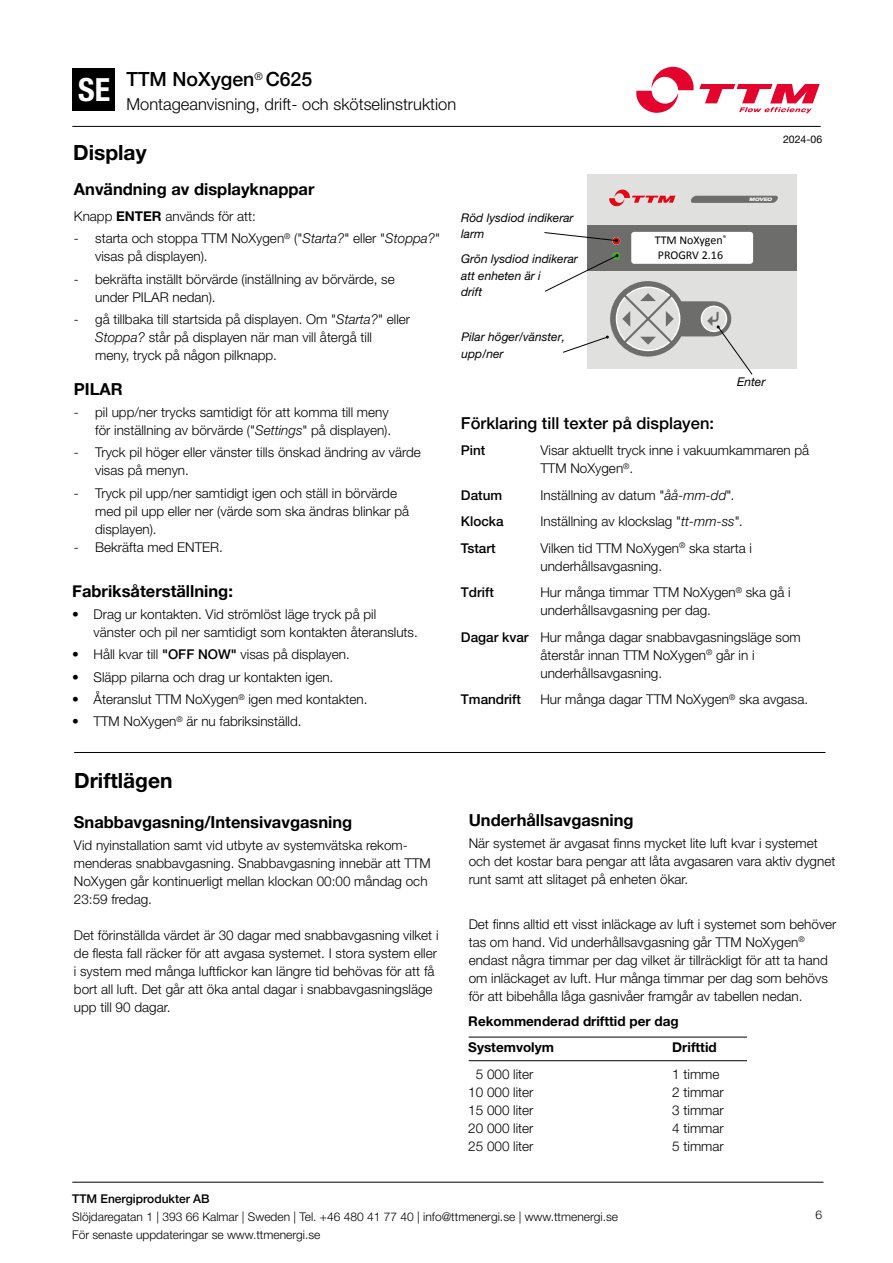
<style>
.page{position:relative;width:893px;height:1263px;background:#fff}
.page>*{position:absolute;margin:0;border:0;box-sizing:border-box;transform-origin:0 0}
.t1{font:700 condensed 31.95px "Helvetica Neue LT Pro";color:#fff}
.t2{font:700 21px "Helvetica Neue LT Pro";color:#000}
.t3{font:500 19.5px "Helvetica Neue";color:#000}
.t4{font:700 16.5px "Helvetica Neue";color:#000}
.t5{font:300 16.5px "Helvetica Neue LT Pro";color:#000}
.t6{font:500 16.5px "Helvetica Neue LT Std";color:#000}
.t7{font:300 13.5px/18px "Helvetica Neue LT Pro";color:#000}
.t8{font:700 13.5px/26.5px "Helvetica Neue LT Pro";color:#000}
.t9{font:500 13.5px "Helvetica Neue LT Std";color:#000}
.t10{font:300 12px/17.7px "Helvetica Neue LT Pro";color:#000}
.t11{font:italic 12px/16.5px "Helvetica Neue LT Pro";color:#000}
.t12{font:12px/14.4px "Calibri";color:#000}
.t13{font:500 12px "Helvetica Neue";color:#000}
.t14{font:300 12px "Helvetica Neue LT Pro";color:#000}
.t15{font:10.5px "Helvetica Neue LT Pro";color:#000}
.t16{font:italic 800 expanded 4.8px "Helvetica Neue LT Pro";color:#fff}
.s1{font-weight:700}
.s2{font-style:italic}
.s3{font-family:"Helvetica Neue LT Std";font-weight:500}
</style>
<div class="page">
<div style="left:587px;top:174px;width:210px;height:194px;background:#e0e0df"></div>
<div style="left:587px;top:225px;width:210px;height:46px;background:#6d6d6c"></div>
<div style="left:631px;top:232px;width:122px;height:32px;background:#fff;border-radius:3px"></div>
<svg style="left:609px;top:190px;width:66px;height:16px"></svg>
<svg style="left:691px;top:196px;width:87px;height:7px"></svg>
<svg style="left:612px;top:237px;width:8px;height:8px"></svg>
<svg style="left:544px;top:232px;width:74px;height:10px"></svg>
<svg style="left:545px;top:254px;width:208px;height:121px"></svg>
<hr style="left:74px;top:752px;width:751px;height:1px;background:#000">
<hr style="left:469px;top:1037px;width:278px;height:1px;background:#000">
<hr style="left:469px;top:1060px;width:278px;height:1px;background:#000">
<div style="left:73px;top:68px;width:42px;height:43px;background:#000"></div>
<svg style="left:636px;top:67px;width:184px;height:46px"></svg>
<hr style="left:72px;top:126px;width:749px;height:1px;background:#000">
<hr style="left:72px;top:1182px;width:752px;height:1px;background:#000">
<h1 class="t1" style="left:78px;top:70px;width:33px">SE</h1>
<h3 class="t3" style="left:126px;top:63px;width:187px">TTM NoXygen<sup>®</sup> C625</h3>
<p class="t5" style="left:126px;top:94px;width:331px">Montageanvisning, drift- och skötselinstruktion</p>
<h2 class="t2" style="left:73px;top:140px;width:75px">Display</h2>
<p class="t15" style="left:783px;top:133px;width:41px">2024-06</p>
<p class="t4" style="left:74px;top:176px;width:242px">Användning av displayknappar</p>
<p class="t7" style="left:74px;top:207px;width:184px">Knapp <span class="s1">ENTER</span> används för att:</p>
<p class="t7" style="left:95px;top:229px;width:346px;text-indent:-21px">- starta och stoppa TTM NoXygen<sup>®</sup> ("<span class="s2">Starta?</span>" eller "<span class="s2">Stoppa?</span>" visas på displayen).</p>
<p class="t7" style="left:95px;top:270px;width:301px;text-indent:-21px">- bekräfta inställt börvärde (inställning av börvärde, se under PILAR nedan).</p>
<p class="t7" style="left:95px;top:310px;width:317px;text-indent:-21px">- gå tillbaka till startsida på displayen. Om "<span class="s2">Starta?</span>" eller<br><span class="s2">Stoppa?</span> står på displayen när man vill återgå till<br>meny, tryck på någon pilknapp.</p>
<p class="t4" style="left:74px;top:376px;width:50px">PILAR</p>
<p class="t7" style="left:74px;top:403px;width:319px;text-align:right">- pil upp/ner trycks samtidigt för att komma till meny för inställning av börvärde ("<span class="s2">Settings</span>" på displayen).</p>
<p class="t7" style="left:95px;top:443px;width:327px;text-indent:-21px">- Tryck pil höger eller vänster tills önskad ändring av värde visas på menyn.</p>
<p class="t7" style="left:95px;top:484px;width:316px;text-indent:-21px">- Tryck pil upp/ner samtidigt igen och ställ in börvärde med pil upp eller ner (värde som ska ändras blinkar på displayen).</p>
<p class="t7" style="left:74px;top:538px;width:151px">- Bekräfta med ENTER.</p>
<p class="t4" style="left:72px;top:578px;width:162px">Fabriksåterställning:</p>
<p class="t7" style="left:94px;top:605px;width:326px;text-indent:-21px">• Drag ur kontakten. Vid strömlöst läge tryck på pil vänster och pil ner samtidigt som kontakten återansluts.</p>
<p class="t7" style="left:72px;top:645px;width:279px">• Håll kvar till <span class="s3">"OFF NOW"</span> visas på displayen.</p>
<p class="t7" style="left:72px;top:668px;width:263px">• Släpp pilarna och drag ur kontakten igen.</p>
<p class="t7" style="left:72px;top:690px;width:297px">• Återanslut TTM NoXygen<sup>®</sup> igen med kontakten.</p>
<p class="t7" style="left:72px;top:712px;width:231px">• TTM NoXygen<sup>®</sup> är nu fabriksinställd.</p>
<h2 class="t2" style="left:74px;top:768px;width:100px">Driftlägen</h2>
<p class="t4" style="left:74px;top:809px;width:280px">Snabbavgasning/Intensivavgasning</p>
<p class="t7" style="left:74px;top:836px;width:358px">Vid nyinstallation samt vid utbyte av systemvätska rekom&shy;menderas snabbavgasning. Snabbavgasning innebär att TTM NoXygen går kontinuerligt mellan klockan 00:00 måndag och 23:59 fredag.</p>
<p class="t7" style="left:74px;top:926px;width:366px">Det förinställda värdet är 30 dagar med snabbavgasning vilket i de flesta fall räcker för att avgasa systemet. I stora system eller i system med många luftfickor kan längre tid behövas för att få bort all luft. Det går att öka antal dagar i snabbavgasningsläge upp till 90 dagar.</p>
<p class="t11" style="left:461px;top:209px;width:114px">Röd lysdiod indikerar larm</p>
<p class="t11" style="left:461px;top:250px;width:118px">Grön lysdiod indikerar att enheten är i<br>drift</p>
<p class="t11" style="left:461px;top:328px;width:105px">Pilar höger/vänster, upp/ner</p>
<p class="t12" style="left:655px;top:233px;width:73px">TTM NoXygen<sup>®<br></sup>PROGRV 2.16</p>
<p class="t16" style="left:749px;top:196px;width:24px">MOVEO</p>
<p class="t11" style="left:737px;top:373px;width:30px">Enter</p>
<p class="t6" style="left:461px;top:413px;width:255px">Förklaring till texter på displayen:</p>
<p class="t9" style="left:461px;top:442px;width:26px">Pint</p>
<p class="t7" style="left:540px;top:441px;width:270px">Visar aktuellt tryck inne i vakuumkammaren på<br>TTM NoXygen<sup>®</sup>.</p>
<p class="t9" style="left:461px;top:487px;width:43px">Datum</p>
<p class="t7" style="left:540px;top:486px;width:196px">Inställning av datum "<span class="s2">åå-mm-dd</span>"<span class="s2">.</span></p>
<p class="t9" style="left:461px;top:513px;width:44px">Klocka</p>
<p class="t7" style="left:540px;top:512px;width:204px">Inställning av klockslag "<span class="s2">tt-mm-ss</span>"<span class="s2">.</span></p>
<p class="t9" style="left:461px;top:540px;width:36px">Tstart</p>
<p class="t7" style="left:540px;top:539px;width:213px">Vilken tid TTM NoXygen<sup>®</sup> ska starta i underhållsavgasning.</p>
<p class="t9" style="left:461px;top:584px;width:35px">Tdrift</p>
<p class="t7" style="left:540px;top:583px;width:252px">Hur många timmar TTM NoXygen<sup>®</sup> ska gå i underhållsavgasning per dag.</p>
<p class="t7" style="left:540px;top:628px;width:262px;text-indent:-80px"><span class="s3">Dagar kvar</span> Hur många dagar snabbavgasningsläge som återstår innan TTM NoXygen<sup>®</sup> går in i underhållsavgasning.</p>
<p class="t9" style="left:461px;top:691px;width:62px">Tmandrift</p>
<p class="t7" style="left:540px;top:690px;width:269px">Hur många dagar TTM NoXygen<sup>®</sup> ska avgasa.</p>
<p class="t4" style="left:469px;top:807px;width:166px">Underhållsavgasning</p>
<p class="t7" style="left:469px;top:834px;width:368px">När systemet är avgasat finns mycket lite luft kvar i systemet och det kostar bara pengar att låta avgasaren vara aktiv dygnet runt samt att slitaget på enheten ökar.</p>
<p class="t7" style="left:469px;top:915px;width:369px">Det finns alltid ett visst inläckage av luft i systemet som behöver tas om hand. Vid underhållsavgasning går TTM NoXygen<sup>® </sup>endast några timmar per dag vilket är tillräckligt för att ta hand om inläckaget av luft. Hur många timmar per dag som behövs för att bibehålla låga gasnivåer framgår av tabellen nedan.</p>
<p class="t8" style="left:468px;top:1007px;width:212px">Rekommenderad drifttid per dag<br>Systemvolym</p>
<p class="t8" style="left:672px;top:1034px;width:46px">Drifttid</p>
<p class="t7" style="left:476px;top:1064px;width:59px">5 000 liter</p>
<p class="t7" style="left:672px;top:1064px;width:49px">1 timme</p>
<p class="t7" style="left:468px;top:1082px;width:67px">10 000 liter</p>
<p class="t7" style="left:672px;top:1082px;width:53px">2 timmar</p>
<p class="t7" style="left:468px;top:1100px;width:67px">15 000 liter</p>
<p class="t7" style="left:672px;top:1100px;width:53px">3 timmar</p>
<p class="t7" style="left:468px;top:1118px;width:67px">20 000 liter</p>
<p class="t7" style="left:672px;top:1118px;width:53px">4 timmar</p>
<p class="t7" style="left:468px;top:1136px;width:67px">25 000 liter</p>
<p class="t7" style="left:672px;top:1136px;width:53px">5 timmar</p>
<p class="t13" style="left:72px;top:1189px;width:139px">TTM Energiprodukter AB</p>
<p class="t10" style="left:72px;top:1208px;width:547px">Slöjdaregatan 1 | 393 66 Kalmar | Sweden | Tel. +46 480 41 77 40 | info@ttmenergi.se | www.ttmenergi.se<br>För senaste uppdateringar se www.ttmenergi.se</p>
<p class="t14" style="left:816px;top:1207px;width:8px">6</p>
</div>
